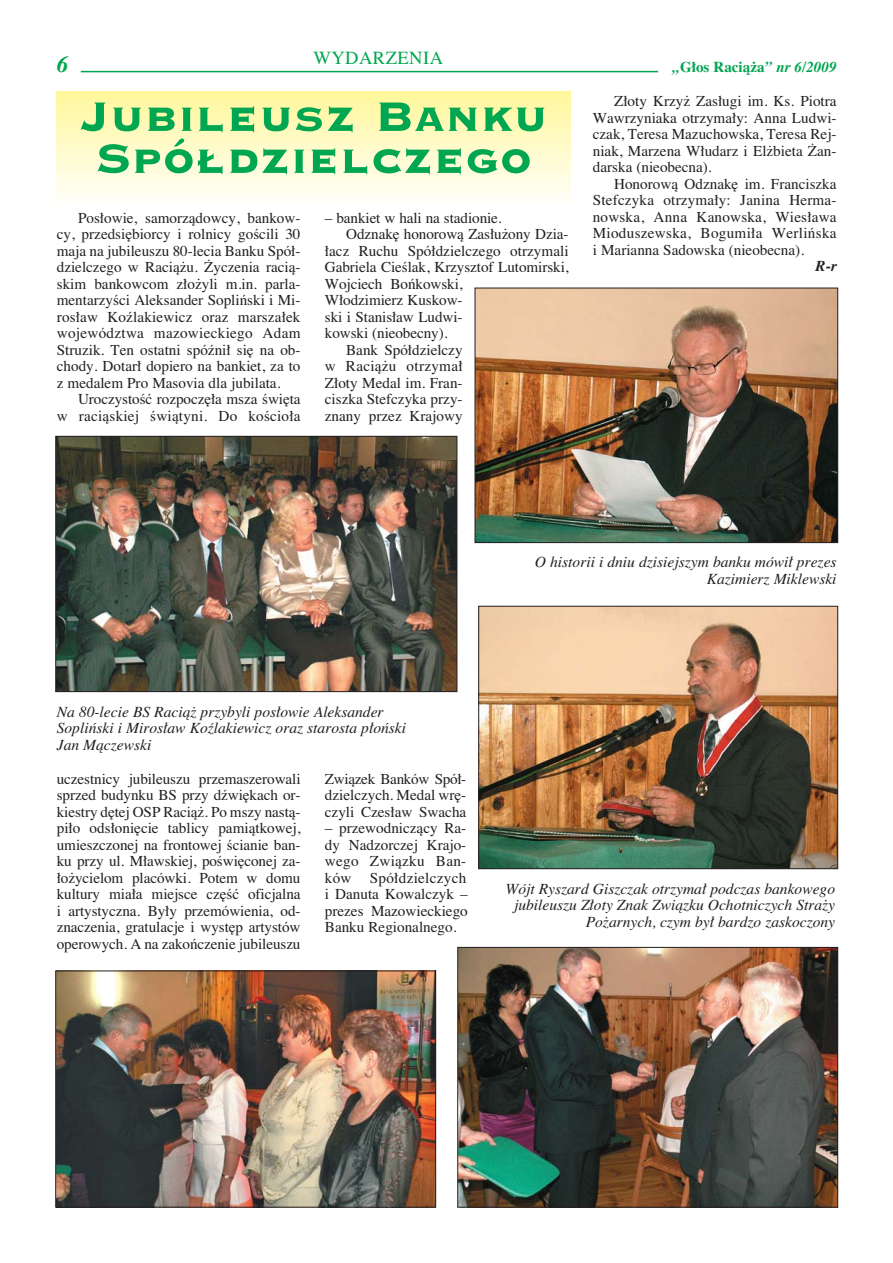
<style>
.page{position:relative;width:893px;height:1263px;background:#fff}
.page>*{position:absolute;margin:0;border:0;box-sizing:border-box;transform-origin:0 0}
.t1{font:800 54px/42px "Copperplate Gothic PL";color:#00a650}
.t2{font:italic 700 21px "Ptimes";color:#00a650}
.t3{font:16.5px "Ptimes Roman";letter-spacing:.03em;color:#00a650}
.t4{font:13.5px/16.5px "Ptimes Roman";color:#231f20;text-align:justify}
.t5{font:italic 13.5px/16.5px "Ptimes";color:#231f20;text-align:right}
.t6{font:700 13.5px "Ptimes";color:#00a650}
.t7{font:13.5px "Ptimes Roman";letter-spacing:.02em;color:#231f20}
.t8{font:italic 700 13.5px "Ptimes";color:#231f20}
.s1{font-style:italic}
</style>
<div class="page">
<div style="left:56px;top:91px;width:514px;height:113px;background:linear-gradient(to bottom,#fff79b,#fffefa)"></div>
<hr style="left:81px;top:71px;width:577px;height:1px;background:#00a650">
<img style="left:476px;top:290px;width:360px;height:251px">
<div style="left:474px;top:288px;width:364px;height:255px;border:1px solid #231f20"></div>
<img style="left:480px;top:608px;width:356px;height:259px">
<div style="left:478px;top:606px;width:360px;height:263px;border:1px solid #231f20"></div>
<img style="left:57px;top:438px;width:398px;height:252px">
<div style="left:55px;top:436px;width:402px;height:256px;border:1px solid #231f20"></div>
<img style="left:459px;top:949px;width:377px;height:257px">
<div style="left:457px;top:947px;width:381px;height:261px;border:1px solid #231f20"></div>
<img style="left:57px;top:973px;width:377px;height:233px">
<div style="left:55px;top:971px;width:381px;height:237px;border:1px solid #231f20"></div>
<p class="t3" style="left:313px;top:51px;width:131px">WYDARZENIA</p>
<h2 class="t2" style="left:57px;top:54px;width:13px">6</h2>
<p class="t6" style="left:672px;top:62px;width:165px"><span class="s1">„</span>G∏os Racià˝a<span class="s1">” nr 6/2009</span></p>
<h1 class="t1" style="left:80px;top:91px;width:469px">Jubileusz Banku<br>Spó∏dzielczego</h1>
<p class="t4" style="left:57px;top:211px;width:245px;text-indent:21px">Pos∏owie, samorzàdowcy, bankow&shy;cy, przedsi´biorcy i rolnicy goÊcili 30 maja na jubileuszu 80-lecia Banku Spó∏- dzielczego w Racià˝u. ˚yczenia racià&shy;skim bankowcom z∏o˝yli m.in. parla&shy;mentarzyÊci Aleksander Sopliƒski i Mi&shy;ros∏aw Koêlakiewicz oraz marsza∏ek województwa mazowieckiego Adam Struzik. Ten ostatni spóêni∏ si´ na ob&shy;chody. Dotar∏ dopiero na bankiet, za to z medalem Pro Masovia dla jubilata.</p>
<p class="t4" style="left:57px;top:392px;width:245px;text-align:right">UroczystoÊç rozpocz´∏a msza Êwi´ta<br>w raciàskiej Êwiàtyni. Do koÊcio∏a</p>
<p class="t4" style="left:325px;top:211px;width:178px">– bankiet w hali na stadionie.</p>
<p class="t4" style="left:346px;top:227px;width:224px">Odznak´ honorowà Zas∏u˝ony Dzia-</p>
<p class="t4" style="left:325px;top:244px;width:245px">∏acz Ruchu Spó∏dzielczego otrzymali</p>
<p class="t4" style="left:325px;top:260px;width:245px">Gabriela CieÊlak, Krzysztof Lutomirski,</p>
<p class="t4" style="left:325px;top:277px;width:139px">Wojciech Boƒkowski,</p>
<p class="t4" style="left:325px;top:293px;width:139px">W∏odzimierz Kuskow-</p>
<p class="t4" style="left:325px;top:310px;width:139px">ski i Stanis∏aw Ludwi-</p>
<p class="t4" style="left:325px;top:326px;width:124px">kowski (nieobecny).</p>
<p class="t4" style="left:346px;top:343px;width:118px">Bank Spó∏dzielczy</p>
<p class="t7" style="left:325px;top:361px;width:139px">w Racià˝u otrzyma∏</p>
<p class="t4" style="left:325px;top:376px;width:139px">Z∏oty Medal im. Fran-</p>
<p class="t4" style="left:325px;top:392px;width:139px">ciszka Stefczyka przy-</p>
<p class="t4" style="left:325px;top:409px;width:139px">znany przez Krajowy</p>
<p class="t4" style="left:593px;top:94px;width:245px;text-indent:21px">Z∏oty Krzy˝ Zas∏ugi im. Ks. Piotra Wawrzyniaka otrzyma∏y: Anna Ludwi&shy;czak, Teresa Mazuchowska, Teresa Rej&shy;niak, Marzena W∏udarz i El˝bieta ˚an&shy;darska (nieobecna).</p>
<p class="t4" style="left:593px;top:177px;width:245px;text-indent:21px">Honorowà Odznak´ im. Franciszka Stefczyka otrzyma∏y: Janina Herma&shy;nowska, Anna Kanowska, Wies∏awa Mioduszewska, Bogumi∏a Werliƒska i Marianna Sadowska (nieobecna).</p>
<p class="t8" style="left:815px;top:260px;width:23px">R-r</p>
<p class="t5" style="left:535px;top:556px;width:303px">O historii i dniu dzisiejszym banku mówi∏ prezes<br>Kazimierz Miklewski</p>
<p class="t5" style="left:57px;top:705px;width:351px;text-align:left">Na 80-lecie BS Racià˝ przybyli pos∏owie Aleksander<br>Sopliƒski i Miros∏aw Koêlakiewicz oraz starosta p∏oƒski<br>Jan Màczewski</p>
<p class="t4" style="left:57px;top:772px;width:245px">uczestnicy jubileuszu przemaszerowali sprzed budynku BS przy dêwi´kach or&shy;kiestry d´tej OSP Racià˝. Po mszy nastà&shy;pi∏o ods∏oni´cie tablicy pamiàtkowej, umieszczonej na frontowej Êcianie ban&shy;ku przy ul. M∏awskiej, poÊwi´conej za-∏o˝ycielom placówki. Potem w domu kultury mia∏a miejsce cz´Êç oficjalna i artystyczna. By∏y przemówienia, od&shy;znaczenia, gratulacje i wyst´p artystów operowych. A na zakoƒczenie jubileuszu</p>
<p class="t4" style="left:325px;top:772px;width:143px">Zwiàzek Banków Spó∏- dzielczych. Medal wr´- czyli Czes∏aw Swacha</p>
<p class="t4" style="left:325px;top:821px;width:143px">– przewodniczàcy Ra&shy;dy Nadzorczej Krajo&shy;wego Zwiàzku Ban&shy;ków</p>
<p class="t4" style="left:325px;top:871px;width:144px;text-indent:45px">Spó∏dzielczych i Danuta Kowalczyk – prezes Mazowieckiego Banku Regionalnego.</p>
<p class="t5" style="left:505px;top:882px;width:331px">Wójt Ryszard Giszczak otrzyma∏ podczas bankowego jubileuszu Z∏oty Znak Zwiàzku Ochotniczych Stra˝y<br>Po˝arnych, czym by∏ bardzo zaskoczony</p>
</div>
